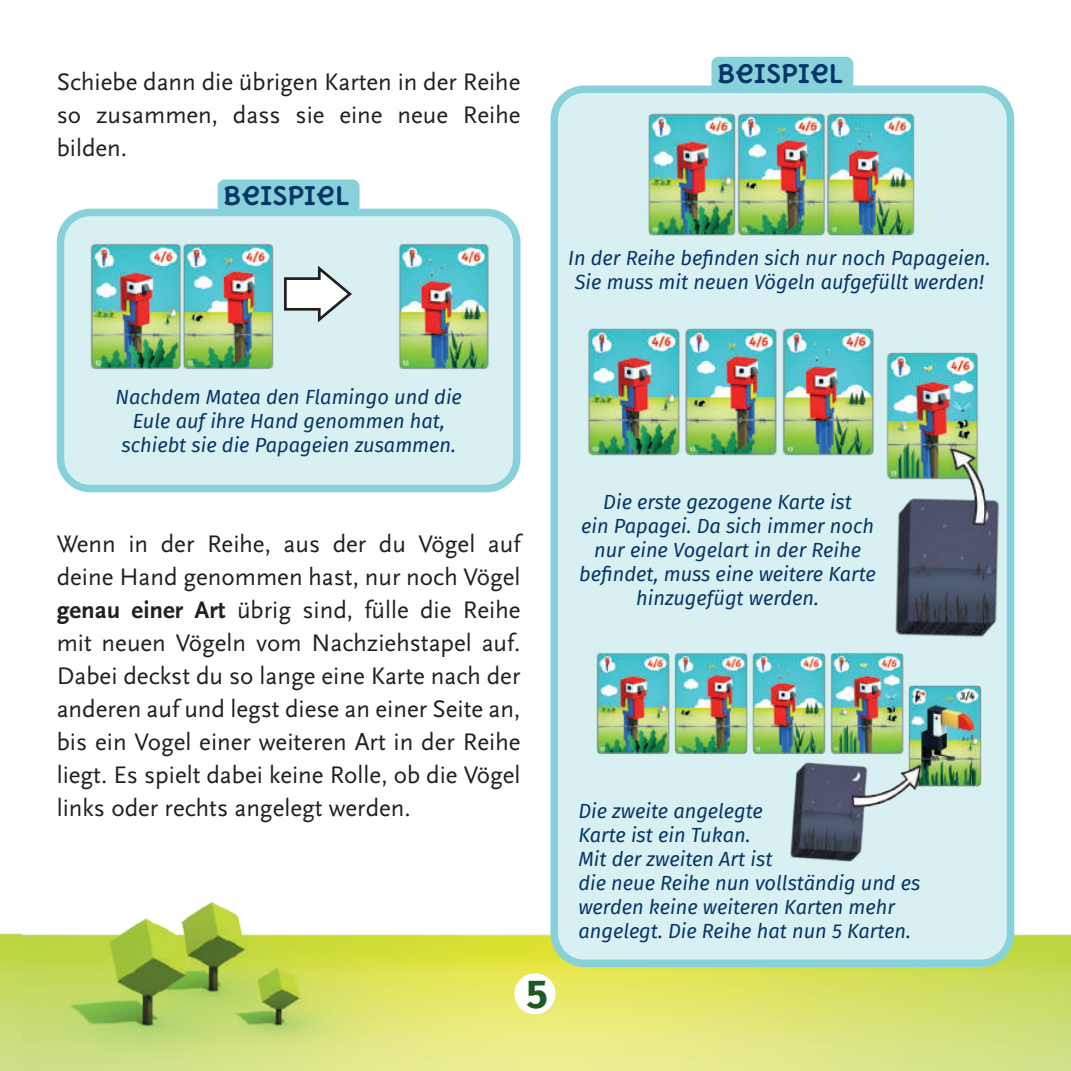
<style>
.page{position:relative;width:1071px;height:1071px;background:#fff}
.page>*{position:absolute;margin:0;border:0;box-sizing:border-box;transform-origin:0 0}
.t1{font:700 40px "Fira Sans";color:#1f5a24}
.t2{font:25px/33px "Scala Sans";color:#231f20;text-align:justify}
.t3{font:700 25px "Delius Unicase";color:#063567}
.t4{font:italic 20px/24px "Fira Sans";color:#063567;text-align:center}
.s1{font-weight:700}
</style>
<div class="page">
<img style="left:21px;top:825px;width:1049px;height:245px">
<img style="left:0;top:933px;width:21px;height:137px">
<div style="left:514px;top:972px;width:41px;height:41px;background:#fff;border-radius:50%"></div>
<div style="left:60px;top:212px;width:456px;height:276px;background:#d9f0f2;border-radius:30px"></div>
<div style="left:57px;top:208px;width:463px;height:284px;border:8px solid #87d2da;border-radius:30px"></div>
<div style="left:218px;top:179px;width:141px;height:34px;background:#87d2da;border-radius:7px"></div>
<img style="left:90px;top:244px;width:399px;height:125px">
<div style="left:554px;top:89px;width:456px;height:874px;background:#d9f0f2;border-radius:30px"></div>
<div style="left:550px;top:85px;width:463px;height:881px;border:8px solid #87d2da;border-radius:30px"></div>
<img style="left:596px;top:655px;width:386px;height:207px">
<div style="left:711px;top:57px;width:142px;height:34px;background:#87d2da;border-radius:7px"></div>
<img style="left:556px;top:320px;width:443px;height:335px">
<svg style="left:282px;top:265px;width:71px;height:58px"></svg>
<img style="left:648px;top:113px;width:267px;height:123px">
<p class="t2" style="left:57px;top:66px;width:465px">Schiebe dann die übrigen Karten in der Reihe so zusammen, dass sie eine neue Reihe bilden.</p>
<p class="t3" style="left:223px;top:179px;width:128px">BEISPIEL</p>
<p class="t3" style="left:716px;top:57px;width:128px">BEISPIEL</p>
<p class="t4" style="left:568px;top:245px;width:424px">In der Reihe befinden sich nur noch Papageien.<br>Sie muss mit neuen Vögeln aufgefüllt werden!</p>
<p class="t4" style="left:115px;top:385px;width:348px">Nachdem Matea den Flamingo und die<br>Eule auf ihre Hand genommen hat, schiebt sie die Papageien zusammen.</p>
<p class="t2" style="left:57px;top:528px;width:465px">Wenn in der Reihe, aus der du Vögel auf deine Hand genommen hast, nur noch Vögel <span class="s1">genau einer Art</span> übrig sind, fülle die Reihe mit neuen Vögeln vom Nachziehstapel auf.<br>Dabei deckst du so lange eine Karte nach der anderen auf und legst diese an einer Seite an, bis ein Vogel einer weiteren Art in der Reihe liegt. Es spielt dabei keine Rolle, ob die Vögel links oder rechts angelegt werden.</p>
<h1 class="t1" style="left:526px;top:960px;width:23px">5</h1>
<p class="t4" style="left:579px;top:489px;width:298px">Die erste gezogene Karte ist<br>ein Papagei. Da sich immer noch nur eine Vogelart in der Reihe befindet, muss eine weitere Karte hinzugefügt werden.</p>
<p class="t4" style="left:578px;top:798px;width:343px;text-align:left">Die zweite angelegte<br>Karte ist ein Tukan.<br>Mit der zweiten Art ist<br>die neue Reihe nun vollständig und es werden keine weiteren Karten mehr angelegt. Die Reihe hat nun 5 Karten.</p>
</div>
